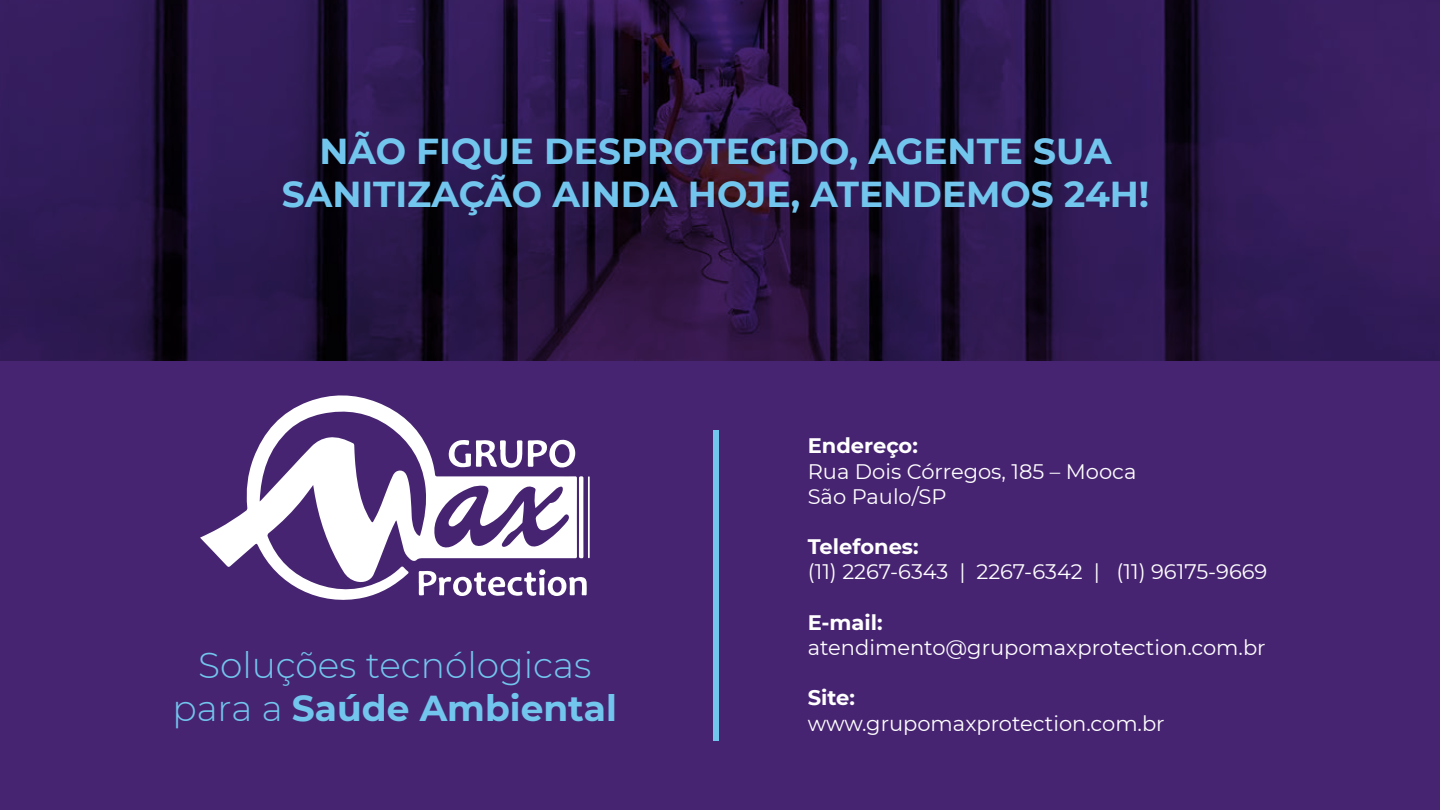
<style>
.page{position:relative;width:1440px;height:810px;background:#472472}
.page>*{position:absolute;margin:0;border:0;box-sizing:border-box;transform-origin:0 0}
.t1{font:700 36px/43.2px "Montserrat";color:#72c6ee;text-align:center}
.t2{font:300 36px/43.2px "Montserrat";color:#72c6ee;text-align:center}
.t3{font:21px/25.2px "Montserrat";color:#fff}
.t4{font:700 21px "Montserrat";color:#fff}
.s1{font-weight:700}
</style>
<div class="page">
<img style="left:0;top:0;width:1440px;height:361px">
<svg style="left:579px;top:476px;width:11px;height:82px"></svg>
<svg style="left:200px;top:395px;width:377px;height:205px"></svg>
<svg style="left:449px;top:439px;width:126px;height:31px"></svg>
<svg style="left:419px;top:569px;width:168px;height:28px"></svg>
<svg style="left:449px;top:497px;width:28px;height:29px"></svg>
<div style="left:713px;top:430px;width:6px;height:311px;background:#72c6ee"></div>
<h1 class="t1" style="left:282px;top:128px;width:869px">NÃO FIQUE DESPROTEGIDO, AGENTE SUA<br>SANITIZAÇÃO AINDA HOJE, ATENDEMOS 24H!</h1>
<h1 class="t2" style="left:172px;top:643px;width:446px">Soluções tecnólogicas para a <span class="s1">Saúde Ambiental</span></h1>
<p class="t4" style="left:808px;top:431px;width:112px">Endereço:</p>
<p class="t3" style="left:808px;top:458px;width:330px">Rua Dois Córregos, 185 – Mooca<br>São Paulo/SP</p>
<p class="t4" style="left:808px;top:532px;width:112px">Telefones:</p>
<p class="t3" style="left:808px;top:559px;width:461px">(11) 2267-6343 | 2267-6342 | (11) 96175-9669</p>
<p class="t4" style="left:808px;top:607px;width:76px">E-mail:</p>
<p class="t3" style="left:808px;top:634px;width:460px">atendimento@grupomaxprotection.com.br</p>
<p class="t4" style="left:808px;top:683px;width:49px">Site:</p>
<p class="t3" style="left:808px;top:710px;width:359px">www.grupomaxprotection.com.br</p>
</div>
